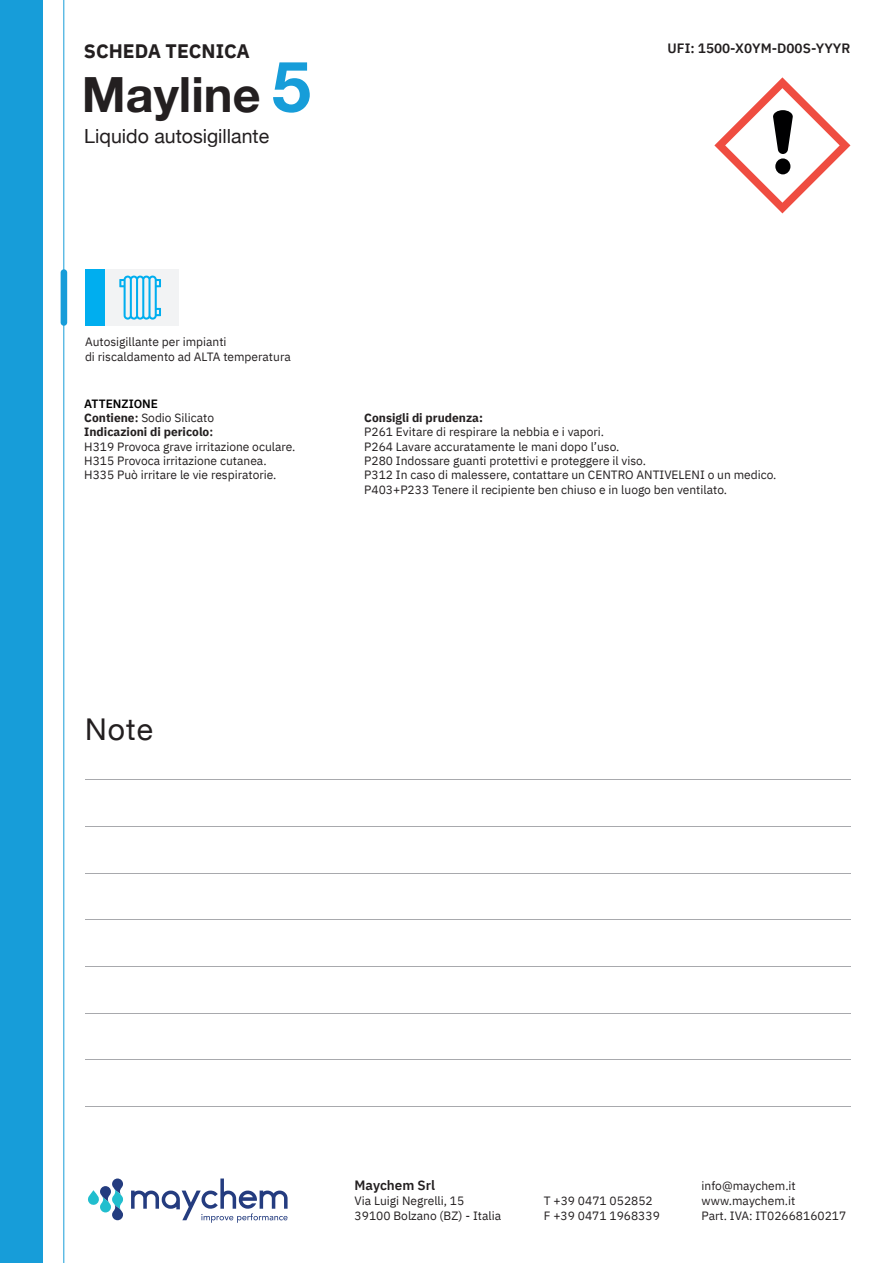
<style>
.page{position:relative;width:893px;height:1263px;background:#fff}
.page>*{position:absolute;margin:0;border:0;box-sizing:border-box;transform-origin:0 0}
.t1{font:700 48.6px "Helvetica Neue";color:#231f20}
.t2{font:30px "Helvetica Neue";color:#231f20}
.t3{font:19.5px "Helvetica Neue";color:#231f20}
.t4{font:700 19.5px "IBM Plex Sans";color:#231f20}
.t5{font:600 13.5px "IBM Plex Sans";color:#231f20}
.t6{font:12px/14.4px "IBM Plex Sans";color:#231f20}
.t7{font:700 12px "IBM Plex Sans";color:#231f20}
.t8{font:600 12px "IBM Plex Sans";color:#000001}
.s1{font-size:70.5px;color:#179dd9}
.s2{font-weight:700}
.s3{font-weight:600}
</style>
<div class="page">
<hr style="left:63px;top:0;width:1px;height:1263px;background:#179dd9">
<div style="left:0;top:0;width:42px;height:1263px;background:#179dd9"></div>
<hr style="left:85px;top:779px;width:765px;height:1px;background:#a8a9ad">
<hr style="left:85px;top:826px;width:765px;height:1px;background:#a8a9ad">
<hr style="left:85px;top:873px;width:765px;height:1px;background:#a8a9ad">
<hr style="left:85px;top:919px;width:765px;height:1px;background:#a8a9ad">
<hr style="left:85px;top:966px;width:765px;height:1px;background:#a8a9ad">
<hr style="left:85px;top:1013px;width:765px;height:1px;background:#a8a9ad">
<hr style="left:85px;top:1059px;width:765px;height:1px;background:#a8a9ad">
<hr style="left:85px;top:1106px;width:765px;height:1px;background:#a8a9ad">
<svg style="left:131px;top:1178px;width:157px;height:45px"></svg>
<svg style="left:88px;top:1178px;width:35px;height:42px"></svg>
<div style="left:61px;top:269px;width:6px;height:57px;background:#179dd9;border-radius:3px"></div>
<div style="left:105px;top:269px;width:74px;height:57px;background:#f2f3f4"></div>
<div style="left:85px;top:269px;width:20px;height:57px;background:#00aeef"></div>
<svg style="left:119px;top:275px;width:42px;height:45px"></svg>
<svg style="left:714px;top:77px;width:136px;height:136px"></svg>
<h3 class="t4" style="left:84px;top:35px;width:168px">SCHEDA TECNICA</h3>
<h1 class="t1" style="left:82px;top:56px;width:231px">Mayline <span class="s1">5</span></h1>
<h3 class="t3" style="left:84px;top:122px;width:186px">Liquido autosigillante</h3>
<p class="t5" style="left:668px;top:38px;width:184px">UFI: 1500-X0YM-D00S-YYYR</p>
<p class="t6" style="left:85px;top:334px;width:207px">Autosigillante per impianti<br>di riscaldamento ad ALTA temperatura</p>
<p class="t8" style="left:84px;top:394px;width:75px">ATTENZIONE</p>
<p class="t6" style="left:84px;top:409px;width:213px"><span class="s2">Contiene</span><span class="s3">:</span> Sodio Silicato<br><span class="s2">Indicazioni di pericolo</span><span class="s3">:<br></span>H319 Provoca grave irritazione oculare.<br>H315 Provoca irritazione cutanea.<br>H335 Può irritare le vie respiratorie.</p>
<p class="t7" style="left:364px;top:408px;width:120px">Consigli di prudenza:</p>
<p class="t6" style="left:364px;top:424px;width:414px">P261 Evitare di respirare la nebbia e i vapori.<br>P264 Lavare accuratamente le mani dopo l’uso.<br>P280 Indossare guanti protettivi e proteggere il viso.<br>P312 In caso di malessere, contattare un CENTRO ANTIVELENI o un medico.<br>P403+P233 Tenere il recipiente ben chiuso e in luogo ben ventilato.</p>
<h2 class="t2" style="left:85px;top:708px;width:70px">Note</h2>
<p class="t5" style="left:355px;top:1174px;width:82px">Maychem Srl</p>
<p class="t6" style="left:355px;top:1192px;width:148px;line-height:15px">Via Luigi Negrelli, 15<br>39100 Bolzano (BZ) - Italia</p>
<p class="t6" style="left:544px;top:1192px;width:118px;line-height:15px">T +39 0471 052852<br>F +39 0471 1968339</p>
<p class="t6" style="left:702px;top:1177px;width:146px;line-height:15px">info@maychem.it www.maychem.it<br>Part. IVA: IT02668160217</p>
</div>
